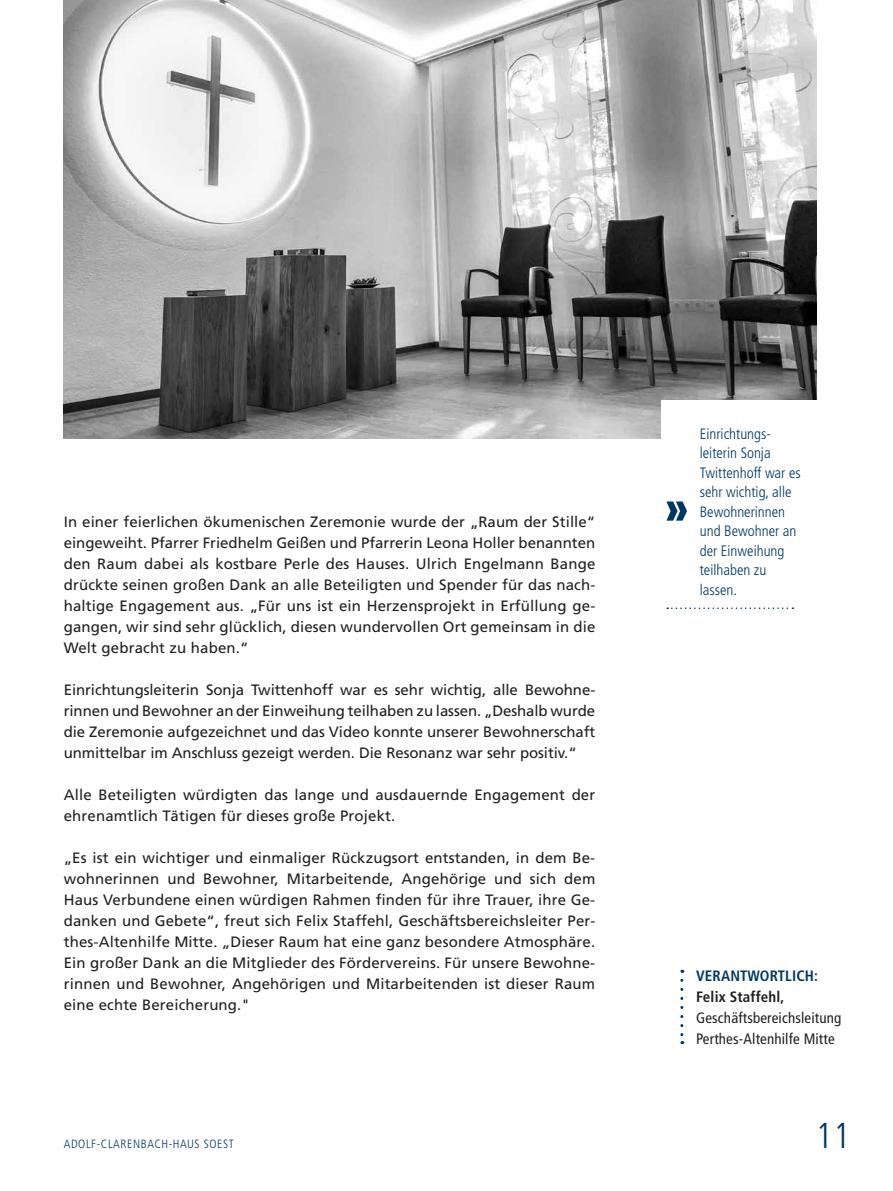
<style>
.page{position:relative;width:893px;height:1191px;background:#fff}
.page>*{position:absolute;margin:0;border:0;box-sizing:border-box;transform-origin:0 0}
.t1{font:300 condensed 36px "Frutiger LT Std";color:#003864}
.t2{font:15px/21px "Frutiger LT Std";letter-spacing:.01em;color:#231f20;text-align:justify}
.t3{font:300 condensed 15px/19.5px "Frutiger LT Std";color:#003864}
.t4{font:condensed 15px/21px "Frutiger LT Std";letter-spacing:.01em;color:#231f20}
.t5{font:700 condensed 15px "Frutiger LT Std";letter-spacing:.01em;color:#003864}
.t6{font:700 condensed 15px "Frutiger LT Std";letter-spacing:.01em;color:#231f20}
.t7{font:300 condensed 12px "Frutiger LT Std";letter-spacing:.05em;color:#003864}
</style>
<div class="page">
<img style="left:64px;top:0;width:752px;height:439px">
<div style="left:661px;top:400px;width:155px;height:113px;background:#fff"></div>
<svg style="left:680px;top:980px;width:3px;height:64px"></svg>
<svg style="left:666px;top:501px;width:21px;height:19px"></svg>
<svg style="left:667px;top:607px;width:126px;height:2px"></svg>
<p class="t2" style="left:64px;top:511px;width:533px">In einer feierlichen ökumenischen Zeremonie wurde der „Raum der Stille“ eingeweiht. Pfarrer Friedhelm Geißen und Pfarrerin Leona Holler benannten den Raum dabei als kostbare Perle des Hauses. Ulrich Engelmann Bange drückte seinen großen Dank an alle Beteiligten und Spender für das nach&shy;haltige Engagement aus. „Für uns ist ein Herzensprojekt in Erfüllung ge&shy;gangen, wir sind sehr glücklich, diesen wundervollen Ort gemeinsam in die Welt gebracht zu haben.“</p>
<p class="t2" style="left:64px;top:679px;width:533px">Einrichtungsleiterin Sonja Twittenhoff war es sehr wichtig, alle Bewohne&shy;rinnen und Bewohner an der Einweihung teilhaben zu lassen. „Deshalb wurde die Zeremonie aufgezeichnet und das Video konnte unserer Bewohnerschaft unmittelbar im Anschluss gezeigt werden. Die Resonanz war sehr positiv.“</p>
<p class="t2" style="left:64px;top:784px;width:533px">Alle Beteiligten würdigten das lange und ausdauernde Engagement der ehrenamtlich Tätigen für dieses große Projekt.</p>
<p class="t2" style="left:64px;top:847px;width:533px">„Es ist ein wichtiger und einmaliger Rückzugsort entstanden, in dem Be&shy;wohnerinnen und Bewohner, Mitarbeitende, Angehörige und sich dem Haus Verbundene einen würdigen Rahmen finden für ihre Trauer, ihre Ge&shy;danken und Gebete“, freut sich Felix Staffehl, Geschäftsbereichsleiter Per&shy;thes-Altenhilfe Mitte. „Dieser Raum hat eine ganz besondere Atmosphäre.<br>Ein großer Dank an die Mitglieder des Fördervereins. Für unsere Bewohne&shy;rinnen und Bewohner, Angehörigen und Mitarbeitenden ist dieser Raum eine echte Bereicherung."</p>
<p class="t7" style="left:64px;top:1137px;width:172px">ADOLF-CLARENBACH-HAUS SOEST</p>
<p class="t3" style="left:700px;top:424px;width:102px">Einrichtungs&shy;leiterin Sonja<br>Twittenhoff war es sehr wichtig, alle<br>Bewohnerinnen und Bewohner an der Einweihung teilhaben zu lassen.</p>
<p class="t5" style="left:696px;top:967px;width:124px">VERANTWORTLICH:</p>
<p class="t6" style="left:696px;top:988px;width:90px">Felix Staffehl,</p>
<p class="t4" style="left:696px;top:1007px;width:147px">Geschäftsbereichsleitung<br>Perthes-Altenhilfe Mitte</p>
<h1 class="t1" style="left:815px;top:1115px;width:36px">11</h1>
</div>
